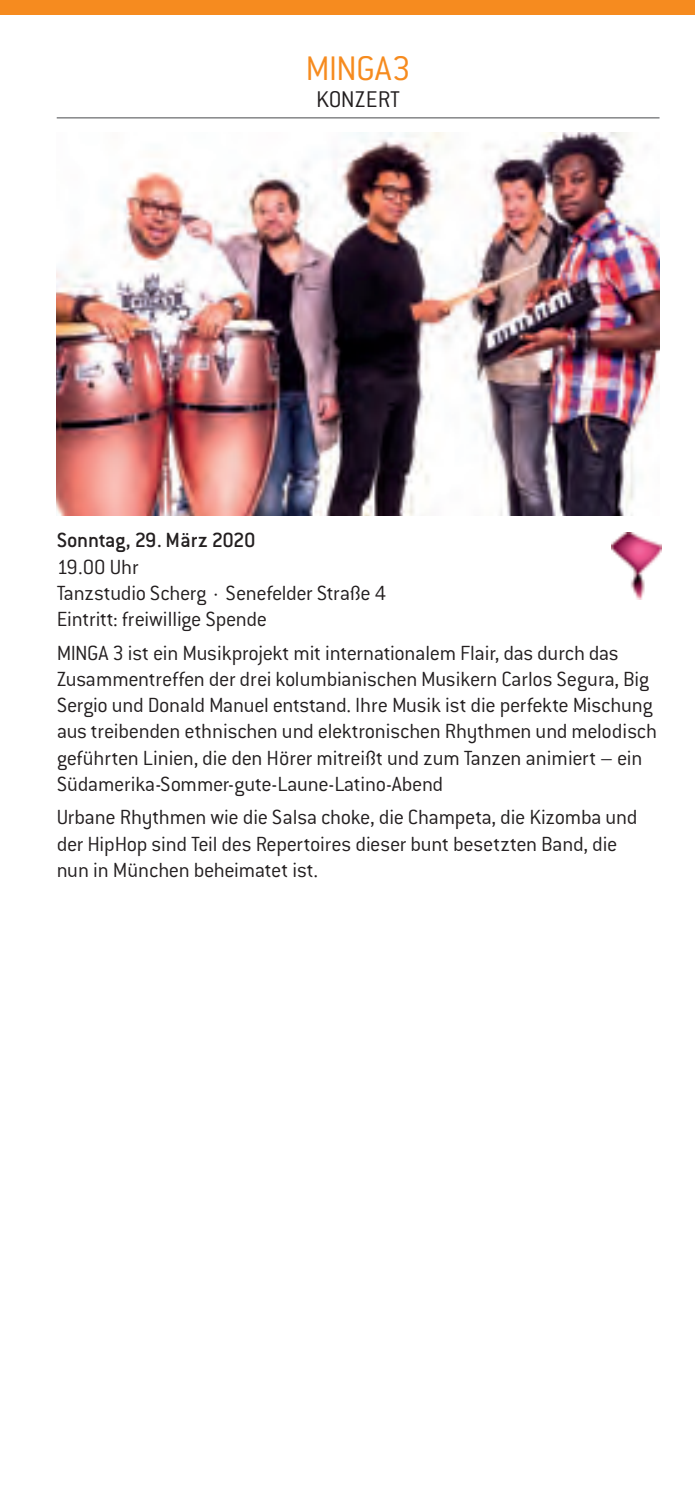
<style>
.page{position:relative;width:695px;height:1489px;background:#fff}
.page>*{position:absolute;margin:0;border:0;box-sizing:border-box;transform-origin:0 0}
.t1{font:300 37.5px "Conduit ITC Std";letter-spacing:-.025em;color:#f68b1f}
.t2{font:300 25px "Conduit ITC Std";letter-spacing:-.01em;color:#231f20}
.t3{font:300 22.5px/26.2px "Conduit ITC Std";letter-spacing:-.015em;color:#231f20}
.t4{font:500 22.5px "Conduit ITC Std";letter-spacing:-.015em;color:#231f20}
</style>
<div class="page">
<hr style="left:57px;top:117px;width:602px;height:1px;background:#6c6d70">
<div style="left:0;top:0;width:694px;height:14px;background:#f68b1f"></div>
<img style="left:57px;top:132px;width:602px;height:383px">
<img style="left:611px;top:532px;width:50px;height:67px">
<h1 class="t1" style="left:305px;top:57px;width:107px">MINGA3</h1>
<p class="t2" style="left:316px;top:91px;width:85px">KONZERT</p>
<p class="t4" style="left:57px;top:531px;width:200px">Sonntag, 29. März 2020</p>
<p class="t3" style="left:57px;top:556px;width:331px">19.00 Uhr<br>Tanzstudio Scherg · Senefelder Straße 4<br>Eintritt: freiwillige Spende</p>
<p class="t3" style="left:57px;top:642px;width:601px">MINGA 3 ist ein Musikprojekt mit internationalem Flair, das durch das Zusammentreffen der drei kolumbianischen Musikern Carlos Segura, Big Sergio und Donald Manuel entstand. Ihre Musik ist die perfekte Mischung aus treibenden ethnischen und elektronischen Rhythmen und melodisch geführten Linien, die den Hörer mitreißt und zum Tanzen animiert – ein Südamerika-Sommer-gute-Laune-Latino-Abend</p>
<p class="t3" style="left:57px;top:806px;width:582px">Urbane Rhythmen wie die Salsa choke, die Champeta, die Kizomba und der HipHop sind Teil des Repertoires dieser bunt besetzten Band, die nun in München beheimatet ist.</p>
</div>
